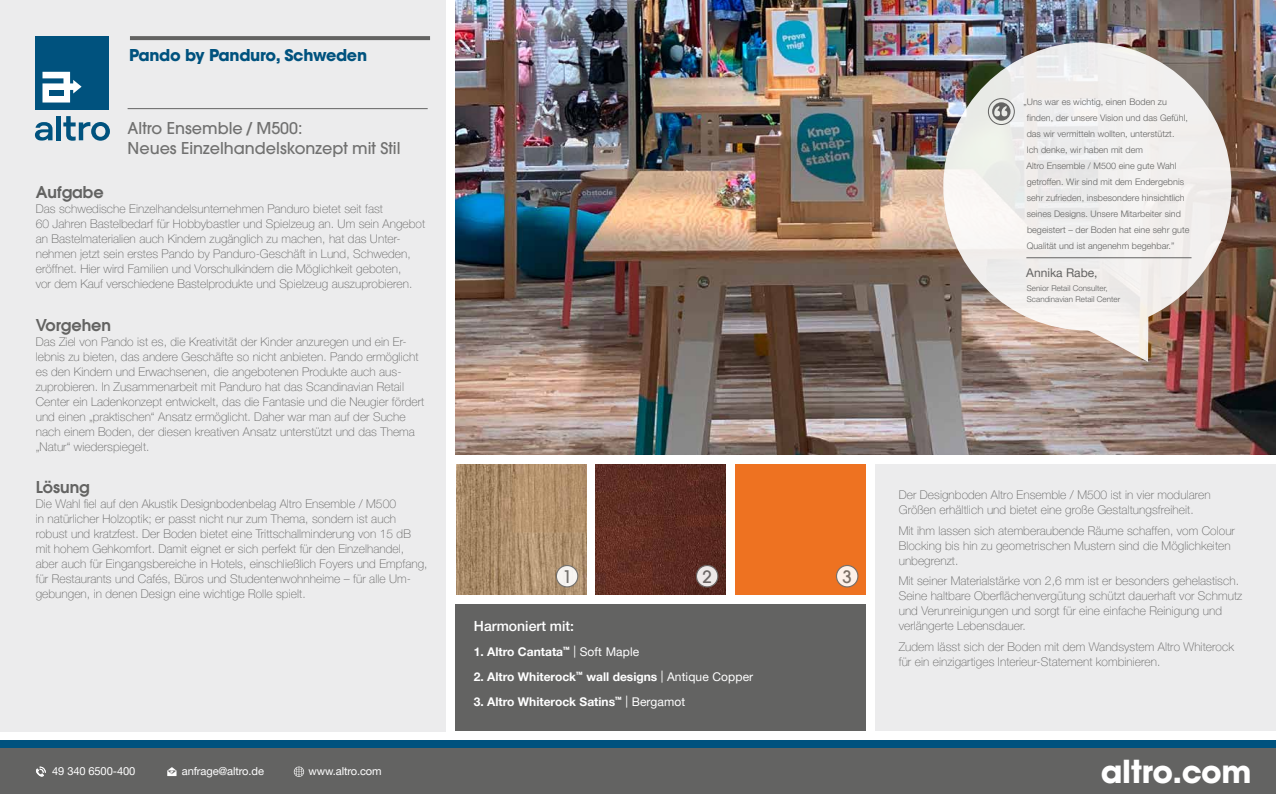
<style>
.page{position:relative;width:1276px;height:794px;background:#fff}
.page>*{position:absolute;margin:0;border:0;box-sizing:border-box;transform-origin:0 0}
.t1{font:700 31px "Avant Garde";letter-spacing:-.02em;color:#fff}
.t2{font:500 17px "Avant Garde";color:#6f6f6e}
.t3{font:500 16px/20px "Avant Garde";color:#636362}
.t4{font:700 16px "Avant Garde";letter-spacing:-.02em;color:#00527e}
.t5{font:600 16px "Avant Garde";color:#636362}
.t6{font:500 14px "Helvetica Neue LT Pro";color:#fff}
.t7{font:100 12px/15px "Helvetica Neue LT Pro";letter-spacing:.005em;color:#636362}
.t8{font:700 12px "Helvetica Neue LT Pro";color:#fff}
.t9{font:12px "Helvetica Neue LT Pro";color:#636362}
.t10{font:11px "Helvetica Neue LT Pro";letter-spacing:-.01em;color:#fff}
.t11{font:300 9px/16px "Helvetica Neue LT Pro";letter-spacing:.005em;color:#636362}
.t12{font:300 8px/11px "Helvetica Neue LT Pro";letter-spacing:.005em;color:#636362}
.s1{font-weight:400}
</style>
<div class="page">
<img style="left:456px;top:464px;width:130px;height:130px">
<img style="left:596px;top:465px;width:130px;height:130px">
<div style="left:736px;top:465px;width:130px;height:130px;background:#ee7221"></div>
<img style="left:456px;top:0;width:820px;height:455px">
<svg style="left:556px;top:565px;width:22px;height:22px"></svg>
<div style="left:556px;top:565px;width:22px;height:22px;border:1px solid #6f6f6e;border-radius:50%"></div>
<svg style="left:836px;top:565px;width:22px;height:22px"></svg>
<div style="left:836px;top:565px;width:22px;height:22px;border:1px solid #6f6f6e;border-radius:50%"></div>
<svg style="left:696px;top:565px;width:22px;height:22px"></svg>
<div style="left:696px;top:565px;width:22px;height:22px;border:1px solid #6f6f6e;border-radius:50%"></div>
<div style="left:876px;top:465px;width:400px;height:266px;background:#ececed"></div>
<div style="left:0;top:0;width:446px;height:731px;background:#ececed"></div>
<div style="left:456px;top:604px;width:410px;height:127px;background:#636362"></div>
<hr style="left:56px;top:116px;width:4px;height:24px;background:#00527e">
<svg style="left:35px;top:122px;width:18px;height:19px"></svg>
<svg style="left:63px;top:116px;width:47px;height:25px"></svg>
<div style="left:36px;top:36px;width:73px;height:74px;background:#00527e"></div>
<svg style="left:42px;top:72px;width:40px;height:30px"></svg>
<div style="left:49px;top:90px;width:14px;height:6px;background:#00527e"></div>
<svg style="left:130px;top:36px;width:300px;height:4px"></svg>
<hr style="left:128px;top:108px;width:300px;height:1px;background:#636362">
<img style="left:943px;top:42px;width:288px;height:320px">
<div style="left:988px;top:98px;width:26px;height:27px;border:1px solid #636362;border-radius:50%"></div>
<svg style="left:992px;top:102px;width:18px;height:19px"></svg>
<hr style="left:1026px;top:257px;width:165px;height:1px;background:#636362">
<div style="left:0;top:740px;width:1276px;height:9px;background:#00527e"></div>
<div style="left:0;top:749px;width:1276px;height:45px;background:#636362"></div>
<svg style="left:167px;top:767px;width:9px;height:9px"></svg>
<svg style="left:36px;top:766px;width:10px;height:11px"></svg>
<svg style="left:294px;top:766px;width:10px;height:11px"></svg>
<h3 class="t4" style="left:129px;top:45px;width:240px">Pando by Panduro, Schweden</h3>
<h3 class="t3" style="left:128px;top:118px;width:274px">Altro Ensemble / M500:<br>Neues Einzelhandelskonzept mit Stil</h3>
<h3 class="t5" style="left:36px;top:181px;width:69px">Aufgabe</h3>
<p class="t7" style="left:36px;top:201px;width:391px">Das schwedische Einzelhandelsunternehmen Panduro bietet seit fast<br>60 Jahren Bastelbedarf für Hobbybastler und Spielzeug an. Um sein Angebot an Bastelmaterialien auch Kindern zugänglich zu machen, hat das Unter&shy;nehmen jetzt sein erstes Pando by Panduro-Geschäft in Lund, Schweden, eröffnet. Hier wird Familien und Vorschulkindern die Möglichkeit geboten,<br>vor dem Kauf verschiedene Bastelprodukte und Spielzeug auszuprobieren.</p>
<h3 class="t5" style="left:36px;top:314px;width:77px">Vorgehen</h3>
<p class="t7" style="left:36px;top:334px;width:390px">Das Ziel von Pando ist es, die Kreativität der Kinder anzuregen und ein Er&shy;lebnis zu bieten, das andere Geschäfte so nicht anbieten. Pando ermöglicht es den Kindern und Erwachsenen, die angebotenen Produkte auch aus&shy;zuprobieren. In Zusammenarbeit mit Panduro hat das Scandinavian Retail Center ein Ladenkonzept entwickelt, das die Fantasie und die Neugier fördert und einen „praktischen“ Ansatz ermöglicht. Daher war man auf der Suche nach einem Boden, der diesen kreativen Ansatz unterstützt und das Thema „Natur“ wiederspiegelt.</p>
<h3 class="t5" style="left:36px;top:477px;width:56px">Lösung</h3>
<p class="t7" style="left:36px;top:496px;width:393px">Die Wahl fiel auf den Akustik Designbodenbelag Altro Ensemble / M500<br>in natürlicher Holzoptik; er passt nicht nur zum Thema, sondern ist auch robust und kratzfest. Der Boden bietet eine Trittschallminderung von 15 dB mit hohem Gehkomfort. Damit eignet er sich perfekt für den Einzelhandel, aber auch für Eingangsbereiche in Hotels, einschließlich Foyers und Empfang, für Restaurants und Cafés, Büros und Studentenwohnheime – für alle Um&shy;gebungen, in denen Design eine wichtige Rolle spielt.</p>
<p class="t11" style="left:1026px;top:93px;width:165px;text-indent:-3px">„Uns war es wichtig, einen Boden zu finden, der unsere Vision und das Gefühl, das wir vermitteln wollten, unterstützt.<br>Ich denke, wir haben mit dem<br>Altro Ensemble / M500 eine gute Wahl getroffen. Wir sind mit dem Endergebnis sehr zufrieden, insbesondere hinsichtlich seines Designs. Unsere Mitarbeiter sind begeistert – der Boden hat eine sehr gute Qualität und ist angenehm begehbar.”</p>
<p class="t9" style="left:1026px;top:266px;width:73px">Annika Rabe,</p>
<p class="t12" style="left:1027px;top:283px;width:95px">Senior Retail Consulter,<br>Scandinavian Retail Center</p>
<h2 class="t2" style="left:562px;top:566px;width:11px">1</h2>
<h2 class="t2" style="left:702px;top:566px;width:11px">2</h2>
<h2 class="t2" style="left:842px;top:566px;width:11px">3</h2>
<p class="t6" style="left:474px;top:617px;width:102px">Harmoniert mit:</p>
<p class="t8" style="left:474px;top:644px;width:167px">1. Altro Cantata<sup>™</sup> <span class="s1">| Soft Maple</span></p>
<p class="t8" style="left:474px;top:669px;width:281px">2. Altro Whiterock<sup>™</sup> wall designs <span class="s1">| Antique Copper</span></p>
<p class="t8" style="left:474px;top:694px;width:213px">3. Altro Whiterock Satins<sup>™</sup> <span class="s1">| Bergamot</span></p>
<p class="t7" style="left:898px;top:487px;width:313px">Der Designboden Altro Ensemble / M500 ist in vier modularen<br>Größen erhältlich und bietet eine große Gestaltungsfreiheit.</p>
<p class="t7" style="left:898px;top:523px;width:338px">Mit ihm lassen sich atemberaubende Räume schaffen, vom Colour<br>Blocking bis hin zu geometrischen Mustern sind die Möglichkeiten unbegrenzt.</p>
<p class="t7" style="left:898px;top:573px;width:345px">Mit seiner Materialstärke von 2,6 mm ist er besonders gehelastisch.<br>Seine haltbare Oberflächenvergütung schützt dauerhaft vor Schmutz und Verunreinigungen und sorgt für eine einfache Reinigung und verlängerte Lebensdauer.</p>
<p class="t7" style="left:898px;top:639px;width:337px">Zudem lässt sich der Boden mit dem Wandsystem Altro Whiterock für ein einzigartiges Interieur-Statement kombinieren.</p>
<p class="t10" style="left:52px;top:764px;width:85px">49 340 6500-400</p>
<p class="t10" style="left:182px;top:764px;width:84px">anfrage@altro.de</p>
<p class="t10" style="left:308px;top:764px;width:75px">www.altro.com</p>
<h1 class="t1" style="left:1101px;top:751px;width:152px">altro.com</h1>
</div>
